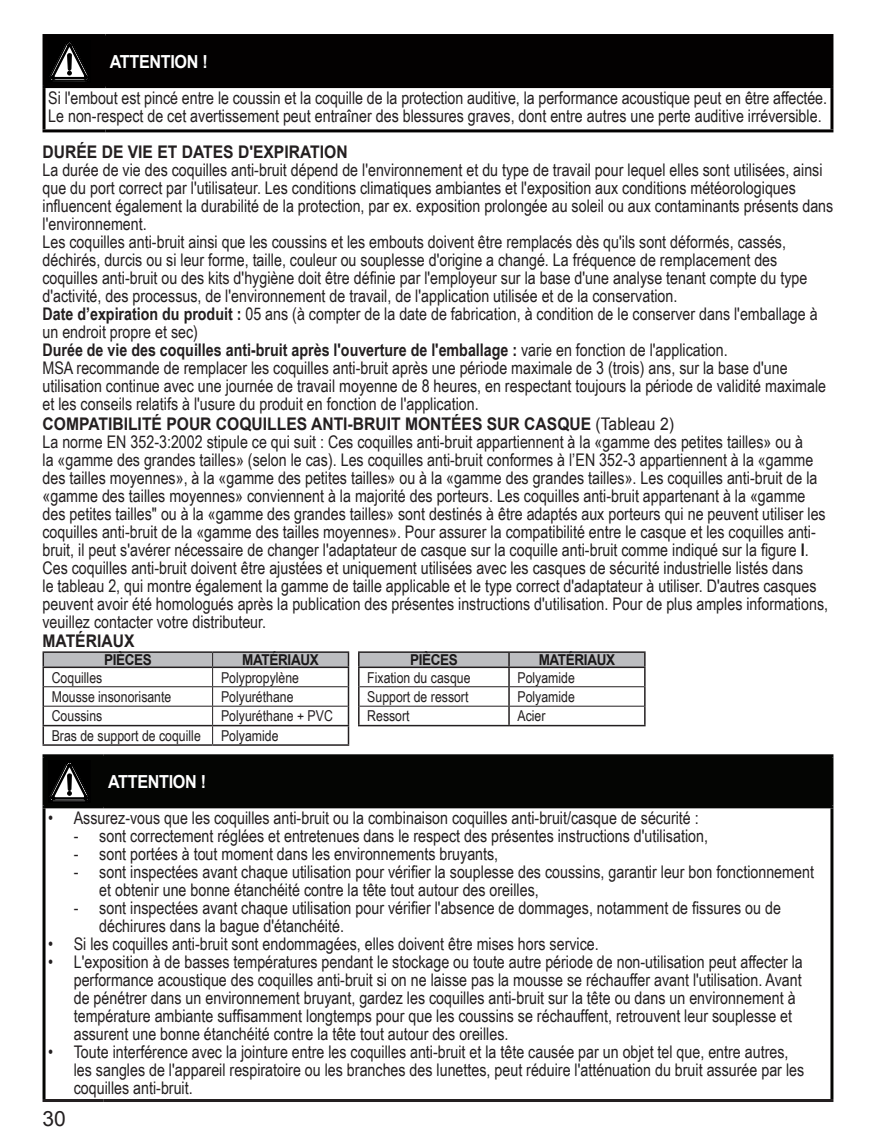
<style>
.page{position:relative;width:876px;height:1140px;background:#fff}
.page>*{position:absolute;margin:0;border:0;box-sizing:border-box;transform-origin:0 0}
.t1{font:21px "Arial";color:#231f20}
.Headline_6pt_bold_BI{font:700 18px "Arial";letter-spacing:-.02em;color:#fff;scale:.9 1}
.Text_normal{font:17.4px/18px "Arial Narrow";color:#231f20}
.Text_normal-2{font:700 17.4px "Arial Narrow";color:#231f20}
.Headline_6pt_bold{font:700 17.4px "Arial";color:#231f20;scale:.9 1}
.Headline_6pt_bold_BI-2{font:700 17.4px "Arial";color:#231f20;scale:.9 1}
.table_text{font:15px "Arial Narrow";color:#231f20}
.Table_hed{font:700 15px "Arial";letter-spacing:-.025em;color:#1a1819;scale:.9 1}
.s1{font-weight:700}
.s2{font-weight:400}
</style>
<div class="page">
<div style="left:46px;top:37px;width:784px;height:48px;background:#030101"></div>
<hr style="left:43px;top:34px;width:62px;height:3px;background:#030101">
<hr style="left:43px;top:37px;width:3px;height:48px;background:#030101">
<hr style="left:105px;top:34px;width:728px;height:3px;background:#030101">
<hr style="left:104px;top:37px;width:3px;height:48px;background:#030101">
<hr style="left:830px;top:37px;width:3px;height:48px;background:#030101">
<hr style="left:43px;top:88px;width:3px;height:41px;background:#030101">
<hr style="left:830px;top:88px;width:3px;height:41px;background:#030101">
<hr style="left:43px;top:129px;width:62px;height:3px;background:#030101">
<hr style="left:105px;top:129px;width:728px;height:3px;background:#030101">
<hr style="left:43px;top:85px;width:62px;height:3px;background:#030101">
<hr style="left:105px;top:85px;width:728px;height:3px;background:#030101">
<svg style="left:48px;top:40px;width:43px;height:42px"></svg>
<hr style="left:52px;top:80px;width:33px;height:1px;background:#000">
<hr style="left:43px;top:651px;width:170px;height:2px;background:#231f20">
<hr style="left:213px;top:651px;width:136px;height:2px;background:#231f20">
<hr style="left:358px;top:651px;width:151px;height:2px;background:#231f20">
<hr style="left:509px;top:651px;width:137px;height:2px;background:#231f20">
<svg style="left:43px;top:652px;width:603px;height:92px"></svg>
<hr style="left:43px;top:744px;width:170px;height:1px;background:#231f20">
<hr style="left:213px;top:744px;width:136px;height:1px;background:#231f20">
<div style="left:46px;top:757px;width:784px;height:48px;background:#040503"></div>
<hr style="left:43px;top:1099px;width:61px;height:3px;background:#231f20">
<hr style="left:104px;top:1099px;width:729px;height:3px;background:#231f20">
<hr style="left:43px;top:808px;width:3px;height:291px;background:#040503">
<hr style="left:830px;top:808px;width:3px;height:291px;background:#040503">
<hr style="left:43px;top:754px;width:61px;height:3px;background:#040503">
<hr style="left:43px;top:757px;width:3px;height:48px;background:#040503">
<hr style="left:104px;top:754px;width:729px;height:3px;background:#040503">
<hr style="left:102px;top:757px;width:3px;height:48px;background:#040503">
<hr style="left:830px;top:757px;width:3px;height:48px;background:#040503">
<hr style="left:43px;top:805px;width:61px;height:3px;background:#040503">
<hr style="left:104px;top:805px;width:729px;height:3px;background:#040503">
<svg style="left:48px;top:760px;width:43px;height:42px"></svg>
<hr style="left:52px;top:800px;width:33px;height:1px;background:#000">
<p class="Headline_6pt_bold_BI" style="left:110px;top:49px;width:111px">ATTENTION !</p>
<p class="Text_normal" style="left:48px;top:88px;width:780px">Si l'embout est pincé entre le coussin et la coquille de la protection auditive, la performance acoustique peut en être affectée.</p>
<p class="Text_normal" style="left:48px;top:106px;width:775px">Le non-respect de cet avertissement peut entraîner des blessures graves, dont entre autres une perte auditive irréversible.</p>
<p class="Headline_6pt_bold_BI-2" style="left:43px;top:140px;width:340px">DURÉE DE VIE ET DATES D'EXPIRATION</p>
<p class="Text_normal" style="left:43px;top:160px;width:792px">La durée de vie des coquilles anti-bruit dépend de l'environnement et du type de travail pour lequel elles sont utilisées, ainsi que du port correct par l'utilisateur. Les conditions climatiques ambiantes et l'exposition aux conditions météorologiques influencent également la durabilité de la protection, par ex. exposition prolongée au soleil ou aux contaminants présents dans l'environnement.</p>
<p class="Text_normal" style="left:43px;top:232px;width:766px">Les coquilles anti-bruit ainsi que les coussins et les embouts doivent être remplacés dès qu'ils sont déformés, cassés, déchirés, durcis ou si leur forme, taille, couleur ou souplesse d'origine a changé. La fréquence de remplacement des coquilles anti-bruit ou des kits d'hygiène doit être définie par l'employeur sur la base d'une analyse tenant compte du type d'activité, des processus, de l'environnement de travail, de l'application utilisée et de la conservation.</p>
<p class="Text_normal" style="left:43px;top:304px;width:777px"><span class="s1">Date d’expiration du produit :</span> 05 ans (à compter de la date de fabrication, à condition de le conserver dans l'emballage à un endroit propre et sec)</p>
<p class="Text_normal-2" style="left:43px;top:337px;width:687px">Durée de vie des coquilles anti-bruit après l'ouverture de l'emballage : <span class="s2">varie en fonction de l'application.</span></p>
<p class="Text_normal" style="left:43px;top:358px;width:785px">MSA recommande de remplacer les coquilles anti-bruit après une période maximale de 3 (trois) ans, sur la base d'une utilisation continue avec une journée de travail moyenne de 8 heures, en respectant toujours la période de validité maximale et les conseils relatifs à l'usure du produit en fonction de l'application.</p>
<p class="Headline_6pt_bold" style="left:43px;top:412px;width:703px">COMPATIBILITÉ POUR COQUILLES ANTI-BRUIT MONTÉES SUR CASQUE <span class="s2">(Tableau 2)</span></p>
<p class="Text_normal" style="left:43px;top:432px;width:785px">La norme EN 352-3:2002 stipule ce qui suit : Ces coquilles anti-bruit appartiennent à la «gamme des petites tailles» ou à<br>la «gamme des grandes tailles» (selon le cas). Les coquilles anti-bruit conformes à l’EN 352-3 appartiennent à la «gamme des tailles moyennes», à la «gamme des petites tailles» ou à la «gamme des grandes tailles». Les coquilles anti-bruit de la «gamme des tailles moyennes» conviennent à la majorité des porteurs. Les coquilles anti-bruit appartenant à la «gamme des petites tailles" ou à la «gamme des grandes tailles» sont destinés à être adaptés aux porteurs qui ne peuvent utiliser les coquilles anti-bruit de la «gamme des tailles moyennes». Pour assurer la compatibilité entre le casque et les coquilles anti&shy;bruit, il peut s'avérer nécessaire de changer l'adaptateur de casque sur la coquille anti-bruit comme indiqué sur la figure <span class="s1">I</span>.</p>
<p class="Text_normal" style="left:43px;top:558px;width:787px">Ces coquilles anti-bruit doivent être ajustées et uniquement utilisées avec les casques de sécurité industrielle listés dans<br>le tableau 2, qui montre également la gamme de taille applicable et le type correct d'adaptateur à utiliser. D'autres casques peuvent avoir été homologués après la publication des présentes instructions d'utilisation. Pour de plus amples informations, veuillez contacter votre distributeur.</p>
<p class="Headline_6pt_bold_BI-2" style="left:43px;top:629px;width:104px">MATÉRIAUX</p>
<p class="Table_hed" style="left:104px;top:650px;width:55px">PIÈCES</p>
<p class="Table_hed" style="left:242px;top:650px;width:87px">MATÉRIAUX</p>
<p class="Table_hed" style="left:410px;top:650px;width:55px">PIÈCES</p>
<p class="Table_hed" style="left:539px;top:650px;width:87px">MATÉRIAUX</p>
<p class="table_text" style="left:52px;top:666px;width:52px">Coquilles</p>
<p class="table_text" style="left:221px;top:666px;width:79px">Polypropylène</p>
<p class="table_text" style="left:367px;top:666px;width:105px">Fixation du casque</p>
<p class="table_text" style="left:517px;top:666px;width:59px">Polyamide</p>
<p class="table_text" style="left:52px;top:685px;width:121px">Mousse insonorisante</p>
<p class="table_text" style="left:221px;top:685px;width:74px">Polyuréthane</p>
<p class="table_text" style="left:367px;top:685px;width:103px">Support de ressort</p>
<p class="table_text" style="left:517px;top:685px;width:59px">Polyamide</p>
<p class="table_text" style="left:52px;top:705px;width:52px">Coussins</p>
<p class="table_text" style="left:221px;top:705px;width:113px">Polyuréthane + PVC</p>
<p class="table_text" style="left:367px;top:705px;width:44px">Ressort</p>
<p class="table_text" style="left:517px;top:705px;width:30px">Acier</p>
<p class="table_text" style="left:52px;top:724px;width:151px">Bras de support de coquille</p>
<p class="table_text" style="left:221px;top:724px;width:59px">Polyamide</p>
<p class="Headline_6pt_bold_BI" style="left:108px;top:769px;width:111px">ATTENTION !</p>
<p class="Text_normal" style="left:48px;top:808px;width:652px">• Assurez-vous que les coquilles anti-bruit ou la combinaison coquilles anti-bruit/casque de sécurité :</p>
<p class="Text_normal" style="left:74px;top:826px;width:636px">- sont correctement réglées et entretenues dans le respect des présentes instructions d'utilisation,</p>
<p class="Text_normal" style="left:74px;top:844px;width:426px">- sont portées à tout moment dans les environnements bruyants,</p>
<p class="Text_normal" style="left:99px;top:862px;width:716px;text-indent:-26px">- sont inspectées avant chaque utilisation pour vérifier la souplesse des coussins, garantir leur bon fonctionnement et obtenir une bonne étanchéité contre la tête tout autour des oreilles,</p>
<p class="Text_normal" style="left:99px;top:898px;width:683px;text-indent:-26px">- sont inspectées avant chaque utilisation pour vérifier l'absence de dommages, notamment de fissures ou de déchirures dans la bague d'étanchéité.</p>
<p class="Text_normal" style="left:48px;top:934px;width:552px">• Si les coquilles anti-bruit sont endommagées, elles doivent être mises hors service.</p>
<p class="Text_normal" style="left:74px;top:952px;width:731px;text-indent:-26px">• L'exposition à de basses températures pendant le stockage ou toute autre période de non-utilisation peut affecter la performance acoustique des coquilles anti-bruit si on ne laisse pas la mousse se réchauffer avant l'utilisation. Avant de pénétrer dans un environnement bruyant, gardez les coquilles anti-bruit sur la tête ou dans un environnement à température ambiante suffisamment longtemps pour que les coussins se réchauffent, retrouvent leur souplesse et assurent une bonne étanchéité contre la tête tout autour des oreilles.</p>
<p class="Text_normal" style="left:74px;top:1042px;width:732px;text-indent:-26px">• Toute interférence avec la jointure entre les coquilles anti-bruit et la tête causée par un objet tel que, entre autres, les sangles de l'appareil respiratoire ou les branches des lunettes, peut réduire l'atténuation du bruit assurée par les coquilles anti-bruit.</p>
<p class="t1" style="left:43px;top:1104px;width:25px">30</p>
</div>
